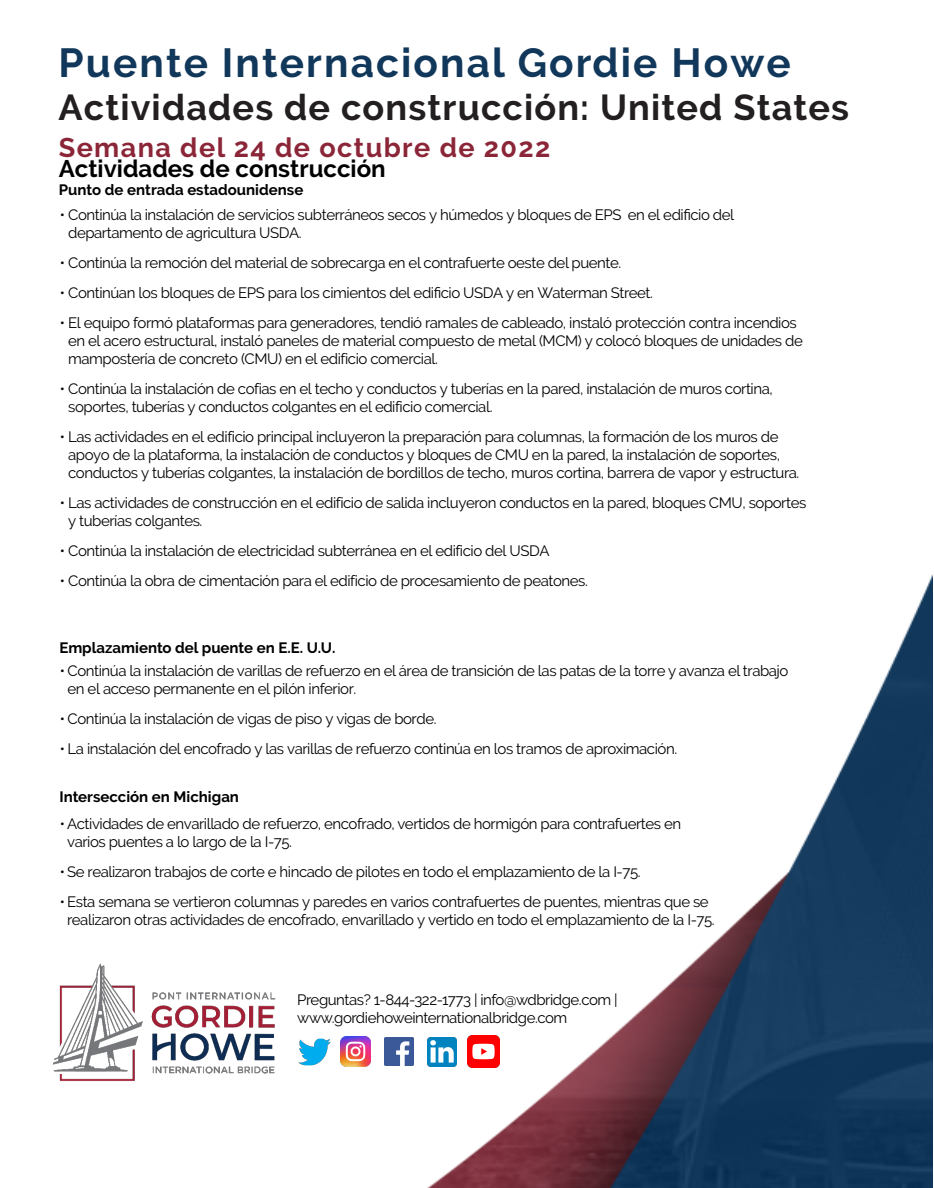
<style>
.page{position:relative;width:934px;height:1188px;background:#fff}
.page>*{position:absolute;margin:0;border:0;box-sizing:border-box;transform-origin:0 0}
.t1{font:700 40.5px "Raleway";letter-spacing:.05em;color:#11375a}
.t2{font:700 36px "Raleway";letter-spacing:.03em;color:#231f20}
.t3{font:700 27px "Raleway";letter-spacing:.05em;color:#8b2638}
.t4{font:700 24px "Raleway";color:#000}
.t5{font:15px/18px "Raleway";letter-spacing:-.03em;color:#000}
.t6{font:700 15px "Raleway";color:#000}
</style>
<div class="page">
<img style="left:340px;top:574px;width:592px;height:614px">
<img style="left:298px;top:1038px;width:33px;height:28px">
<img style="left:385px;top:1038px;width:28px;height:28px">
<img style="left:427px;top:1037px;width:29px;height:29px">
<img style="left:467px;top:1036px;width:32px;height:32px">
<img style="left:341px;top:1037px;width:29px;height:30px">
<img style="left:52px;top:963px;width:224px;height:118px">
<h1 class="t1" style="left:59px;top:39px;width:733px">Puente Internacional Gordie Howe</h1>
<h2 class="t2" style="left:59px;top:87px;width:791px">Actividades de construcción: United States</h2>
<h3 class="t3" style="left:59px;top:132px;width:493px">Semana del 24 de octubre de 2022</h3>
<h3 class="t4" style="left:59px;top:155px;width:328px">Actividades de construcción</h3>
<p class="t6" style="left:59px;top:181px;width:246px">Punto de entrada estadounidense</p>
<p class="t5" style="left:68px;top:205px;width:667px;text-indent:-8px">• Continúa la instalación de servicios subterráneos secos y húmedos y bloques de EPS en el edificio del departamento de agricultura USDA.</p>
<p class="t5" style="left:60px;top:253px;width:562px">• Continúa la remoción del material de sobrecarga en el contrafuerte oeste del puente.</p>
<p class="t5" style="left:60px;top:283px;width:594px">• Continúan los bloques de EPS para los cimientos del edificio USDA y en Waterman Street.</p>
<p class="t5" style="left:68px;top:313px;width:736px;text-indent:-8px">• El equipo formó plataformas para generadores, tendió ramales de cableado, instaló protección contra incendios en el acero estructural, instaló paneles de material compuesto de metal (MCM) y colocó bloques de unidades de mampostería de concreto (CMU) en el edificio comercial.</p>
<p class="t5" style="left:68px;top:379px;width:706px;text-indent:-8px">• Continúa la instalación de cofias en el techo y conductos y tuberías en la pared, instalación de muros cortina, soportes, tuberías y conductos colgantes en el edificio comercial.</p>
<p class="t5" style="left:68px;top:427px;width:732px;text-indent:-8px">• Las actividades en el edificio principal incluyeron la preparación para columnas, la formación de los muros de apoyo de la plataforma, la instalación de conductos y bloques de CMU en la pared, la instalación de soportes, conductos y tuberías colgantes, la instalación de bordillos de techo, muros cortina, barrera de vapor y estructura.</p>
<p class="t5" style="left:68px;top:493px;width:739px;text-indent:-8px">• Las actividades de construcción en el edificio de salida incluyeron conductos en la pared, bloques CMU, soportes y tuberías colgantes.</p>
<p class="t5" style="left:60px;top:541px;width:491px">• Continúa la instalación de electricidad subterránea en el edificio del USDA</p>
<p class="t5" style="left:60px;top:571px;width:529px">• Continúa la obra de cimentación para el edificio de procesamiento de peatones.</p>
<p class="t6" style="left:59px;top:639px;width:277px">Emplazamiento del puente en E.E. U.U.</p>
<p class="t5" style="left:68px;top:661px;width:722px;text-indent:-8px">• Continúa la instalación de varillas de refuerzo en el área de transición de las patas de la torre y avanza el trabajo en el acceso permanente en el pilón inferior.</p>
<p class="t5" style="left:60px;top:709px;width:378px">• Continúa la instalación de vigas de piso y vigas de borde.</p>
<p class="t5" style="left:60px;top:739px;width:618px">• La instalación del encofrado y las varillas de refuerzo continúa en los tramos de aproximación.</p>
<p class="t6" style="left:59px;top:788px;width:181px">Intersección en Michigan</p>
<p class="t5" style="left:67px;top:814px;width:615px;text-indent:-7px">• Actividades de envarillado de refuerzo, encofrado, vertidos de hormigón para contrafuertes en varios puentes a lo largo de la I-75.</p>
<p class="t5" style="left:60px;top:862px;width:582px">• Se realizaron trabajos de corte e hincado de pilotes en todo el emplazamiento de la I-75.</p>
<p class="t5" style="left:60px;top:892px;width:656px;text-align:center">• Esta semana se vertieron columnas y paredes en varios contrafuertes de puentes, mientras que se realizaron otras actividades de encofrado, envarillado y vertido en todo el emplazamiento de la I-75.</p>
<p class="t5" style="left:297px;top:990px;width:322px">Preguntas? 1-844-322-1773 | info@wdbridge.com | www.gordiehoweinternationalbridge.com</p>
</div>
